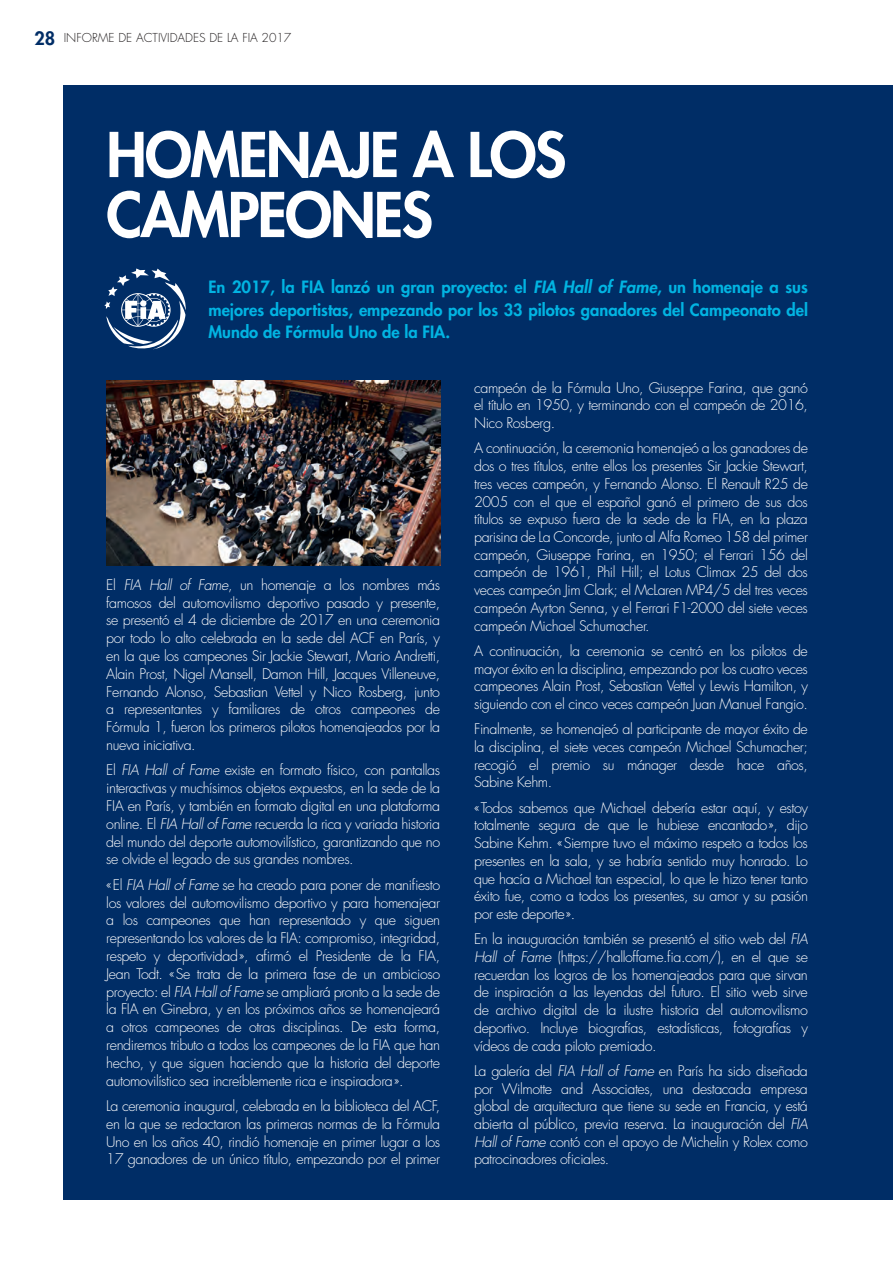
<style>
.page{position:relative;width:893px;height:1263px;background:#fff}
.page>*{position:absolute;margin:0;border:0;box-sizing:border-box;transform-origin:0 0}
.t1{font:800 60px/60px "Futura Std";letter-spacing:-.03em;color:#fff}
.t2{font:800 16.5px/22.5px "Futura Std";color:#02b4e2;text-align:justify}
.t3{font:300 14.25px/17.7px "Futura Std";letter-spacing:-.03em;color:#fff;text-align:justify}
.t4{font:300 12px "Futura Std";color:#231f20}
.s1{font-weight:800;font-size:18px;color:#002d66}
.s2{font-style:italic}
</style>
<div class="page">
<div style="left:64px;top:85px;width:829px;height:1114px;background:#002d66"></div>
<svg style="left:104px;top:268px;width:82px;height:82px"></svg>
<img style="left:106px;top:381px;width:334px;height:184px">
<p class="t4" style="left:34px;top:30px;width:258px"><span class="s1">28</span> INFORME DE ACTIVIDADES DE LA FIA 2017</p>
<h1 class="t1" style="left:106px;top:125px;width:461px">HOMENAJE A LOS<br>CAMPEONES</h1>
<p class="t2" style="left:208px;top:276px;width:601px">En 2017, la FIA lanzó un gran proyecto: el <span class="s2">FIA Hall of Fame</span>, un homenaje a sus mejores deportistas, empezando por los 33 pilotos ganadores del Campeonato del Mundo de Fórmula Uno de la FIA.</p>
<p class="t3" style="left:106px;top:576px;width:335px">El <span class="s2">FIA Hall of Fame</span>, un homenaje a los nombres más famosos del automovilismo deportivo pasado y presente, se presentó el 4 de diciembre de 2017 en una ceremonia por todo lo alto celebrada en la sede del ACF en París, y en la que los campeones Sir Jackie Stewart, Mario Andretti, Alain Prost, Nigel Mansell, Damon Hill, Jacques Villeneuve, Fernando Alonso, Sebastian Vettel y Nico Rosberg, junto a representantes y familiares de otros campeones de Fórmula 1, fueron los primeros pilotos homenajeados por la nueva iniciativa.</p>
<p class="t3" style="left:106px;top:762px;width:335px">El <span class="s2">FIA Hall of Fame</span> existe en formato físico, con pantallas interactivas y muchísimos objetos expuestos, en la sede de la FIA en París, y también en formato digital en una plataforma online. El <span class="s2">FIA Hall of Fame</span> recuerda la rica y variada historia del mundo del deporte automovilístico, garantizando que no se olvide el legado de sus grandes nombres.</p>
<p class="t3" style="left:106px;top:876px;width:335px">« El <span class="s2">FIA Hall of Fame</span> se ha creado para poner de manifiesto los valores del automovilismo deportivo y para homenajear a los campeones que han representado y que siguen representando los valores de la FIA: compromiso, integridad, respeto y deportividad », afirmó el Presidente de la FIA, Jean Todt. « Se trata de la primera fase de un ambicioso proyecto: el <span class="s2">FIA Hall of Fame</span> se ampliará pronto a la sede de la FIA en Ginebra, y en los próximos años se homenajeará a otros campeones de otras disciplinas. De esta forma, rendiremos tributo a todos los campeones de la FIA que han hecho, y que siguen haciendo que la historia del deporte automovilístico sea increíblemente rica e inspiradora».</p>
<p class="t3" style="left:106px;top:1097px;width:335px">La ceremonia inaugural, celebrada en la biblioteca del ACF, en la que se redactaron las primeras normas de la Fórmula Uno en los años 40, rindió homenaje en primer lugar a los 17 ganadores de un único título, empezando por el primer</p>
<p class="t3" style="left:474px;top:379px;width:335px">campeón de la Fórmula Uno, Giuseppe Farina, que ganó el título en 1950, y terminando con el campeón de 2016, Nico Rosberg.</p>
<p class="t3" style="left:474px;top:440px;width:335px">A continuación, la ceremonia homenajeó a los ganadores de dos o tres títulos, entre ellos los presentes Sir Jackie Stewart, tres veces campeón, y Fernando Alonso. El Renault R25 de 2005 con el que el español ganó el primero de sus dos títulos se expuso fuera de la sede de la FIA, en la plaza parisina de La Concorde, junto al Alfa Romeo 158 del primer campeón, Giuseppe Farina, en 1950; el Ferrari 156 del campeón de 1961, Phil Hill; el Lotus Climax 25 del dos veces campeón Jim Clark; el McLaren MP4/5 del tres veces campeón Ayrton Senna, y el Ferrari F1-2000 del siete veces campeón Michael Schumacher.</p>
<p class="t3" style="left:474px;top:642px;width:335px">A continuación, la ceremonia se centró en los pilotos de mayor éxito en la disciplina, empezando por los cuatro veces campeones Alain Prost, Sebastian Vettel y Lewis Hamilton, y siguiendo con el cinco veces campeón Juan Manuel Fangio.</p>
<p class="t3" style="left:474px;top:721px;width:335px">Finalmente, se homenajeó al participante de mayor éxito de la disciplina, el siete veces campeón Michael Schumacher; recogió el premio su mánager desde hace años, Sabine Kehm.</p>
<p class="t3" style="left:474px;top:799px;width:335px">« Todos sabemos que Michael debería estar aquí, y estoy totalmente segura de que le hubiese encantado », dijo Sabine Kehm. « Siempre tuvo el máximo respeto a todos los presentes en la sala, y se habría sentido muy honrado. Lo que hacía a Michael tan especial, lo que le hizo tener tanto éxito fue, como a todos los presentes, su amor y su pasión por este deporte».</p>
<p class="t3" style="left:474px;top:931px;width:335px">En la inauguración también se presentó el sitio web del <span class="s2">FIA Hall of Fame</span> (https://halloffame.fia.com/), en el que se recuerdan los logros de los homenajeados para que sirvan de inspiración a las leyendas del futuro. El sitio web sirve de archivo digital de la ilustre historia del automovilismo deportivo. Incluye biografías, estadísticas, fotografías y vídeos de cada piloto premiado.</p>
<p class="t3" style="left:474px;top:1062px;width:335px">La galería del <span class="s2">FIA Hall of Fame</span> en París ha sido diseñada por Wilmotte and Associates, una destacada empresa global de arquitectura que tiene su sede en Francia, y está abierta al público, previa reserva. La inauguración del <span class="s2">FIA Hall of Fame</span> contó con el apoyo de Michelin y Rolex como patrocinadores oficiales.</p>
</div>
